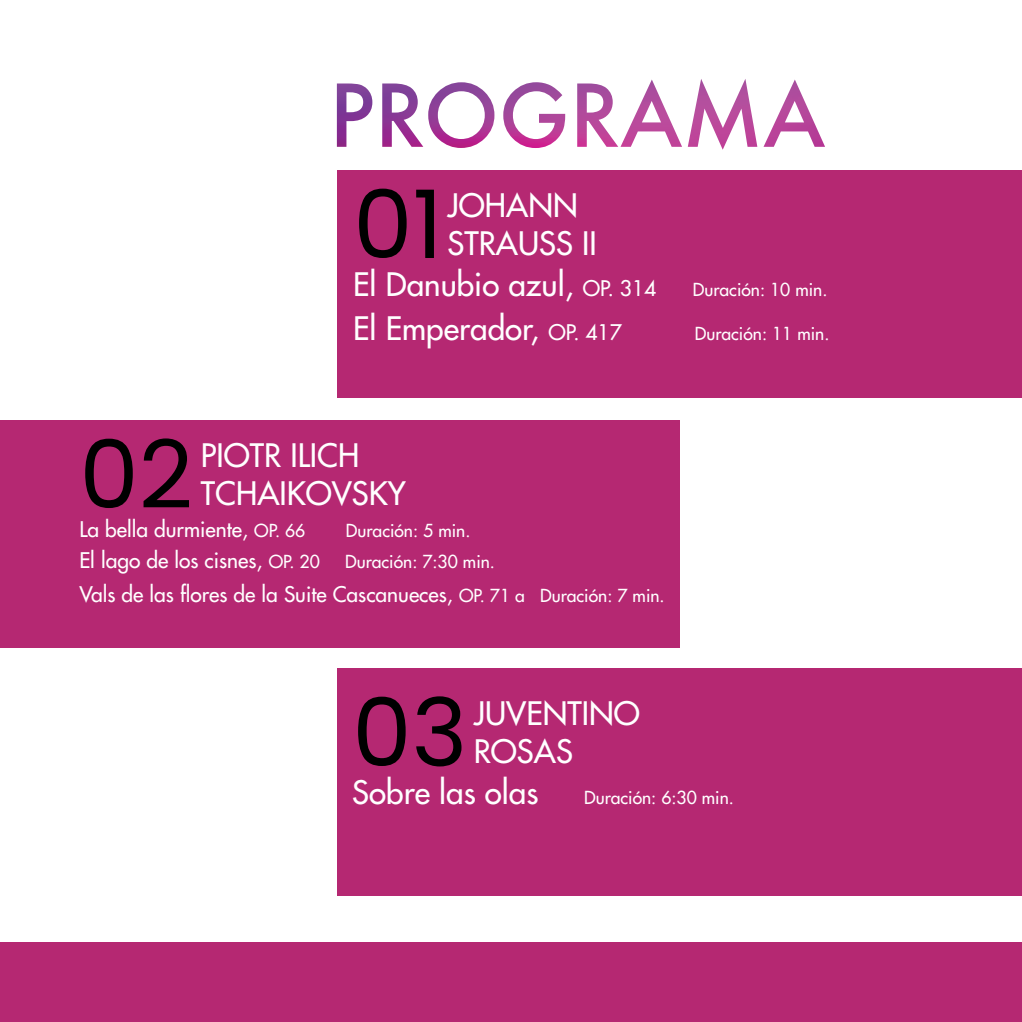
<style>
.page{position:relative;width:1022px;height:1022px;background:#fff}
.page>*{position:absolute;margin:0;border:0;box-sizing:border-box;transform-origin:0 0}
.t1{font:94.5px "Poppins";color:#000}
.t2{font:31.5px "Futura";color:#fff}
.t3{font:21px "Futura";color:#fff}
.t4{font:17.5px "Futura";color:#fff}
.s1{font-size:31.5px}
.s2{font-size:21px}
.s3{font-size:17.5px}
</style>
<div class="page">
<img style="left:337px;top:79px;width:488px;height:71px">
<div style="left:337px;top:171px;width:685px;height:227px;background:#b52872"></div>
<div style="left:0;top:421px;width:680px;height:227px;background:#b52872"></div>
<div style="left:337px;top:668px;width:685px;height:227px;background:#b52872"></div>
<div style="left:0;top:943px;width:1022px;height:79px;background:#b52872"></div>
<p class="t1" style="left:353px;top:170px;width:91px">01</p>
<p class="t2" style="left:447px;top:185px;width:132px">JOHANN</p>
<p class="t2" style="left:447px;top:223px;width:151px">STRAUSS II</p>
<p class="t4" style="left:353px;top:279px;width:476px"><span class="s1">El Danubio azul,</span> <span class="s2">OP. 314</span> Duración: 10 min.</p>
<p class="t2" style="left:353px;top:309px;width:270px">El Emperador, <span class="s2">OP. 417</span></p>
<p class="t4" style="left:695px;top:322px;width:136px">Duración: 11 min.</p>
<p class="t1" style="left:79px;top:420px;width:115px">02</p>
<p class="t2" style="left:201px;top:436px;width:160px">PIOTR ILICH</p>
<p class="t2" style="left:201px;top:473px;width:206px">TCHAIKOVSKY</p>
<p class="t3" style="left:79px;top:516px;width:228px">La bella durmiente, <span class="s3">OP. 66</span></p>
<p class="t4" style="left:346px;top:520px;width:126px">Duración: 5 min.</p>
<p class="t3" style="left:79px;top:547px;width:242px">El lago de los cisnes, <span class="s3">OP. 20</span></p>
<p class="t4" style="left:345px;top:551px;width:151px">Duración: 7:30 min.</p>
<p class="t3" style="left:79px;top:581px;width:587px">Vals de las flores de la Suite Cascanueces, <span class="s3">OP. 71 a Duración: 7 min.</span></p>
<p class="t1" style="left:352px;top:678px;width:117px">03</p>
<p class="t2" style="left:474px;top:693px;width:168px">JUVENTINO</p>
<p class="t2" style="left:474px;top:731px;width:101px">ROSAS</p>
<p class="t2" style="left:352px;top:773px;width:188px">Sobre las olas</p>
<p class="t4" style="left:584px;top:787px;width:151px">Duración: 6:30 min.</p>
</div>
